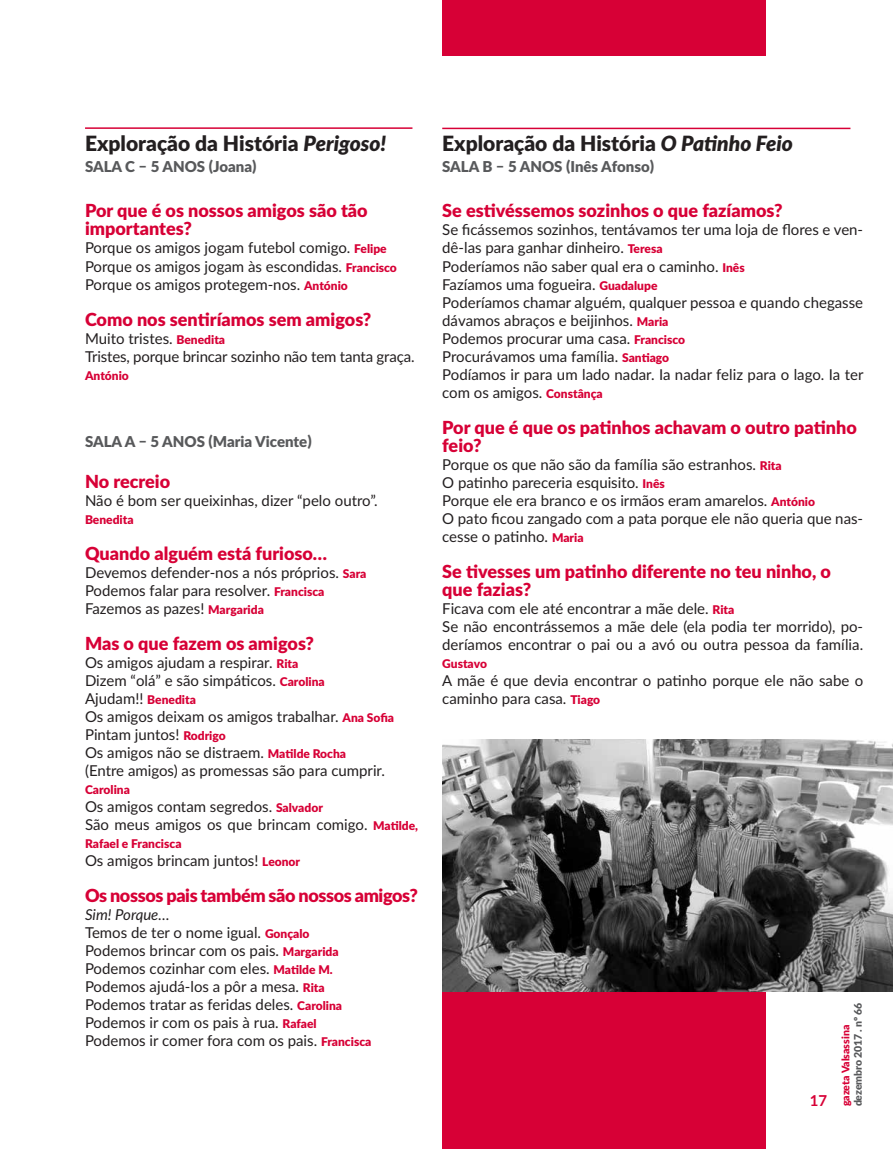
<style>
.page{position:relative;width:893px;height:1149px;background:#fff}
.page>*{position:absolute;margin:0;border:0;box-sizing:border-box;transform-origin:0 0}
.t1{font:900 21px "Lato";color:#231f20}
.t2{font:900 18px/18px "Lato";color:#d70036}
.t3{font:900 18px "Lato";letter-spacing:-.02em;color:#d70036}
.t4{font:15px/18px "Lato";color:#231f20}
.t5{font:900 15px "Lato";color:#58595b}
.t6{font:700 15px "Lato";color:#d70036}
.t7{font:900 12px "Lato";color:#d70036}
.t8{font:900 10.5px "Lato";letter-spacing:-.01em;color:#58595b}
.t9{font:900 10.5px "Lato";color:#d70036}
.s1{font-style:italic}
.s2{font-weight:900;font-size:12px;color:#d70036}
</style>
<div class="page">
<hr style="left:85px;top:127px;width:327px;height:2px;background:#d70036">
<hr style="left:442px;top:128px;width:408px;height:1px;background:#d70036">
<div style="left:442px;top:971px;width:323px;height:177px;background:#d70036"></div>
<div style="left:442px;top:0;width:323px;height:55px;background:#d70036"></div>
<img style="left:442px;top:739px;width:451px;height:252px">
<h1 class="t1" style="left:85px;top:127px;width:303px">Exploração da História <span class="s1">Perigoso!</span></h1>
<p class="t5" style="left:85px;top:155px;width:173px">Sala C – 5 anos (joana)</p>
<p class="t2" style="left:85px;top:201px;width:284px">Por que é os nossos amigos são tão importantes?</p>
<p class="t4" style="left:85px;top:238px;width:313px">Porque os amigos jogam futebol comigo. <span class="s2">Felipe<br></span>Porque os amigos jogam às escondidas. <span class="s2">Francisco<br></span>Porque os amigos protegem-nos. <span class="s2">António</span></p>
<p class="t2" style="left:85px;top:309px;width:288px">Como nos sentiríamos sem amigos?</p>
<p class="t4" style="left:85px;top:328px;width:331px">Muito tristes. <span class="s2">Benedita<br></span>Tristes, porque brincar sozinho não tem tanta graça.</p>
<p class="t7" style="left:85px;top:366px;width:45px">António</p>
<p class="t5" style="left:85px;top:430px;width:228px">Sala A – 5 anos (maria Vicente)</p>
<p class="t2" style="left:85px;top:471px;width:87px">No recreio</p>
<p class="t4" style="left:85px;top:490px;width:294px">Não é bom ser queixinhas, dizer “pelo outro”.</p>
<p class="t7" style="left:85px;top:510px;width:50px">Benedita</p>
<p class="t2" style="left:85px;top:543px;width:244px">Quando alguém está furioso…</p>
<p class="t4" style="left:85px;top:562px;width:283px">Devemos defender-nos a nós próprios. <span class="s2">Sara<br></span>Podemos falar para resolver. <span class="s2">Francisca<br></span>Fazemos as pazes! <span class="s2">Margarida</span></p>
<p class="t2" style="left:85px;top:633px;width:231px">Mas o que fazem os amigos?</p>
<p class="t4" style="left:85px;top:652px;width:311px">Os amigos ajudam a respirar. <span class="s2">Rita<br></span>Dizem “olá” e são simpáticos. <span class="s2">Carolina<br></span>Ajudam!! <span class="s2">Benedita<br></span>Os amigos deixam os amigos trabalhar. <span class="s2">Ana Sofia </span>Pintam juntos! <span class="s2">Rodrigo<br></span>Os amigos não se distraem. <span class="s2">Matilde Rocha<br></span>(Entre amigos) as promessas são para cumprir.</p>
<p class="t7" style="left:85px;top:780px;width:46px">Carolina</p>
<p class="t4" style="left:85px;top:796px;width:335px">Os amigos contam segredos. <span class="s2">Salvador<br></span>São meus amigos os que brincam comigo. <span class="s2">Matilde,</span></p>
<p class="t7" style="left:85px;top:834px;width:98px">Rafael e Francisca</p>
<p class="t4" style="left:85px;top:850px;width:217px">Os amigos brincam juntos! <span class="s2">Leonor</span></p>
<p class="t3" style="left:85px;top:881px;width:334px">Os nossos pais também são nossos amigos?</p>
<p class="t4" style="left:85px;top:904px;width:288px"><span class="s1">Sim! Porque…<br></span>Temos de ter o nome igual. <span class="s2">Gonçalo </span>Podemos brincar com os pais. <span class="s2">Margarida </span>Podemos cozinhar com eles. <span class="s2">Matilde M.<br></span>Podemos ajudá-los a pôr a mesa. <span class="s2">Rita </span>Podemos tratar as feridas deles. <span class="s2">Carolina </span>Podemos ir com os pais à rua. <span class="s2">Rafael </span>Podemos ir comer fora com os pais. <span class="s2">Francisca</span></p>
<h1 class="t1" style="left:442px;top:128px;width:352px">Exploração da História <span class="s1">O Patinho Feio</span></h1>
<p class="t5" style="left:442px;top:155px;width:214px">Sala B – 5 anos (inês afonso)</p>
<p class="t2" style="left:442px;top:201px;width:342px">Se estivéssemos sozinhos o que fazíamos?</p>
<p class="t4" style="left:442px;top:220px;width:423px">Se ficássemos sozinhos, tentávamos ter uma loja de flores e ven&shy;dê-las para ganhar dinheiro. <span class="s2">Teresa<br></span>Poderíamos não saber qual era o caminho. <span class="s2">Inês<br></span>Fazíamos uma fogueira. <span class="s2">Guadalupe<br></span>Poderíamos chamar alguém, qualquer pessoa e quando chegasse dávamos abraços e beijinhos. <span class="s2">Maria<br></span>Podemos procurar uma casa. <span class="s2">Francisco<br></span>Procurávamos uma família. <span class="s2">Santiago<br></span>Podíamos ir para um lado nadar. Ia nadar feliz para o lago. Ia ter com os amigos. <span class="s2">Constânça</span></p>
<p class="t2" style="left:442px;top:417px;width:416px">Por que é que os patinhos achavam o outro patinho feio?</p>
<p class="t4" style="left:442px;top:454px;width:422px">Porque os que não são da família são estranhos. <span class="s2">Rita<br></span>O patinho pareceria esquisito. <span class="s2">Inês<br></span>Porque ele era branco e os irmãos eram amarelos. <span class="s2">António<br></span>O pato ficou zangado com a pata porque ele não queria que nas&shy;cesse o patinho. <span class="s2">Maria</span></p>
<p class="t2" style="left:442px;top:561px;width:390px">Se tivesses um patinho diferente no teu ninho, o que fazias?</p>
<p class="t4" style="left:442px;top:598px;width:422px">Ficava com ele até encontrar a mãe dele. <span class="s2">Rita<br></span>Se não encontrássemos a mãe dele (ela podia ter morrido), po&shy;deríamos encontrar o pai ou a avó ou outra pessoa da família.</p>
<p class="t7" style="left:442px;top:654px;width:46px">Gustavo</p>
<p class="t4" style="left:442px;top:670px;width:422px">A mãe é que devia encontrar o patinho porque ele não sabe o caminho para casa. <span class="s2">Tiago</span></p>
<p class="t6" style="left:810px;top:1089px;width:19px">17</p>
<p class="t8" style="left:850px;top:1106px;width:105px;rotate:-90deg">dezembro 2017 . nº 66</p>
<p class="t9" style="left:838px;top:1106px;width:83px;rotate:-90deg">gazeta Valsassina</p>
</div>
